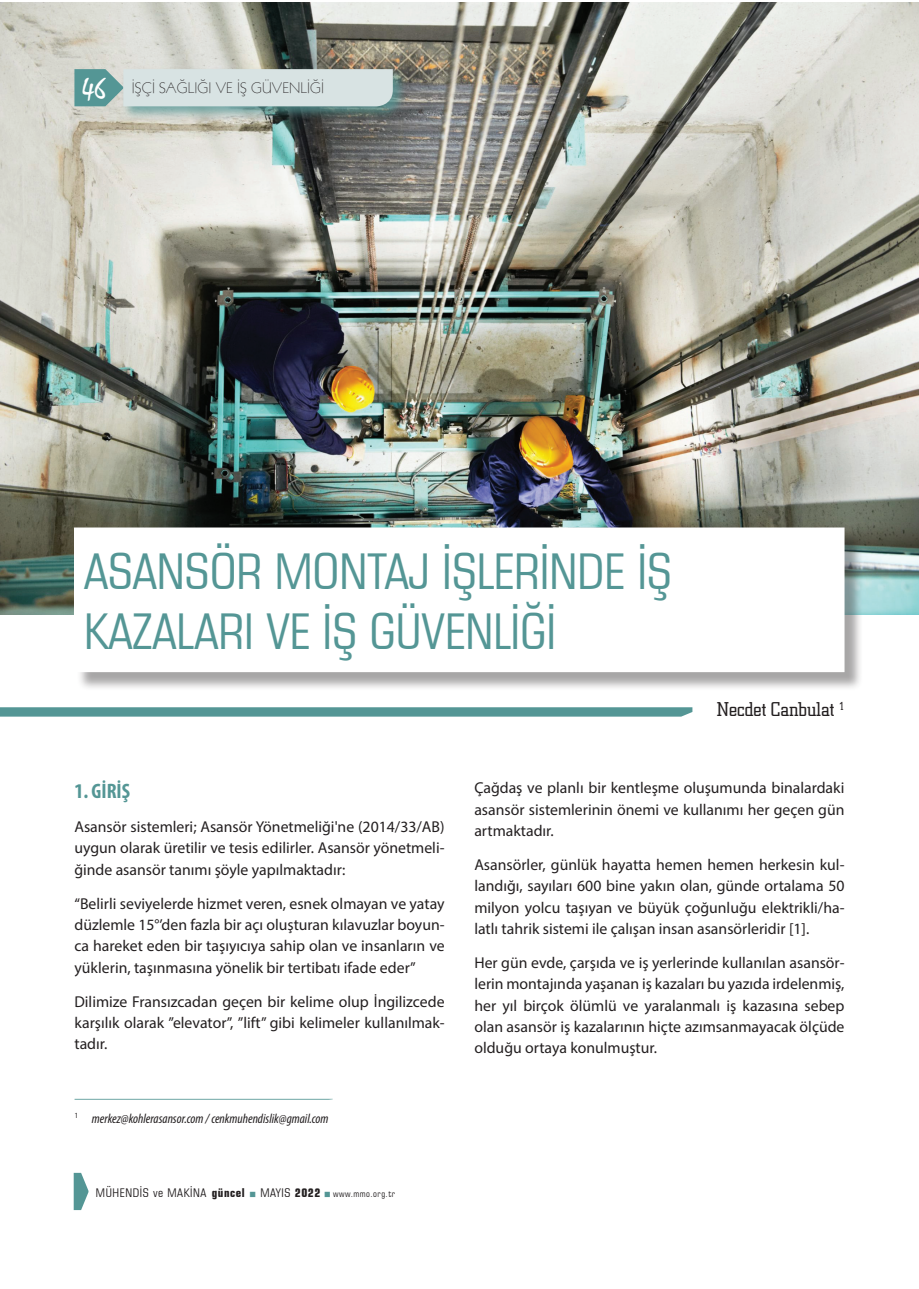
<style>
.page{position:relative;width:919px;height:1289px;background:#fff}
.page>*{position:absolute;margin:0;border:0;box-sizing:border-box;transform-origin:0 0}
.t1{font:condensed 49.5px/60px "Square 721 BT";color:#549695}
.t2{font:700 condensed 21px "Myriad Pro";color:#549695}
.t3{font:300 20.25px "Square Slabserif 711 BT";color:#231f20}
.t4{font:15.75px/21.3px "Myriad Pro";color:#231f20;text-align:justify}
.t5{font:15px "Geometric 231 BT Light C";color:#231f20}
.t6{font:italic condensed 13.5px "Myriad Pro";color:#231f20}
.t7{font:condensed 12px "Square 721 BT";letter-spacing:.05em;color:#231f20}
.t8{font:condensed 9px "Square 721 BT";letter-spacing:.05em;color:#231f20}
.s1{font-family:"TR Mystical Plain";font-size:27px;color:#fff}
.s2{font-weight:700}
.s3{font-size:12px}
.s4{font-weight:700;font-size:12px}
</style>
<div class="page">
<img style="left:0;top:2px;width:918px;height:612px">
<div style="left:121px;top:67px;width:286px;height:53px;background:#549695;opacity:.75"></div>
<svg style="left:74px;top:69px;width:319px;height:37px;background:#c6d8d8"></svg>
<svg style="left:74px;top:1172px;width:14px;height:37px"></svg>
<svg style="left:75px;top:1098px;width:258px;height:1px"></svg>
<svg style="left:0;top:707px;width:692px;height:9px;background:#599998"></svg>
<div style="left:76px;top:529px;width:786px;height:161px;background:#231f20;opacity:.4"></div>
<div style="left:75px;top:528px;width:768px;height:143px;background:#fff"></div>
<svg style="left:76px;top:517px;width:553px;height:157px"></svg>
<div style="left:74px;top:527px;width:770px;height:145px;border:2px solid #fff"></div>
<p class="t5" style="left:82px;top:79px;width:243px"><span class="s1">46</span> İŞÇİ SAĞLIĞI VE İŞ GÜVENLİĞİ</p>
<h1 class="t1" style="left:84px;top:540px;width:589px">ASANSÖR MONTAJ İŞLERİNDE İŞ<br>KAZALARI VE İŞ GÜVENLİĞİ</h1>
<p class="t3" style="left:716px;top:697px;width:129px">Necdet Canbulat <sup>1</sup></p>
<h2 class="t2" style="left:74px;top:778px;width:57px">1. GİRİŞ</h2>
<p class="t4" style="left:74px;top:815px;width:371px">Asansör sistemleri; Asansör Yönetmeliği'ne (2014/33/AB) uygun olarak üretilir ve tesis edilirler. Asansör yönetmeli&shy;ğinde asansör tanımı şöyle yapılmaktadır:</p>
<p class="t4" style="left:74px;top:892px;width:371px">“Belirli seviyelerde hizmet veren, esnek olmayan ve yatay düzlemle 15°’den fazla bir açı oluşturan kılavuzlar boyun&shy;ca hareket eden bir taşıyıcıya sahip olan ve insanların ve yüklerin, taşınmasına yönelik bir tertibatı ifade eder”</p>
<p class="t4" style="left:74px;top:990px;width:371px">Dilimize Fransızcadan geçen bir kelime olup İngilizcede karşılık olarak ”elevator”, ”lift” gibi kelimeler kullanılmak&shy;tadır.</p>
<p class="t6" style="left:75px;top:1109px;width:255px"><sup>1</sup> merkez@kohlerasansor.com / cenkmuhendislik@gmail.com</p>
<p class="t7" style="left:96px;top:1185px;width:150px">MÜHENDİS ve MAKİNA <span class="s2">güncel</span></p>
<p class="t8" style="left:260px;top:1188px;width:136px"><span class="s3">MAYIS</span> <span class="s4">2022</span> www.mmo.org.tr</p>
<p class="t4" style="left:474px;top:777px;width:371px">Çağdaş ve planlı bir kentleşme oluşumunda binalardaki asansör sistemlerinin önemi ve kullanımı her geçen gün artmaktadır.</p>
<p class="t4" style="left:474px;top:854px;width:371px">Asansörler, günlük hayatta hemen hemen herkesin kul&shy;landığı, sayıları 600 bine yakın olan, günde ortalama 50 milyon yolcu taşıyan ve büyük çoğunluğu elektrikli/ha&shy;latlı tahrik sistemi ile çalışan insan asansörleridir [1].</p>
<p class="t4" style="left:474px;top:951px;width:371px">Her gün evde, çarşıda ve iş yerlerinde kullanılan asansör&shy;lerin montajında yaşanan iş kazaları bu yazıda irdelenmiş, her yıl birçok ölümlü ve yaralanmalı iş kazasına sebep olan asansör iş kazalarının hiçte azımsanmayacak ölçüde olduğu ortaya konulmuştur.</p>
</div>
